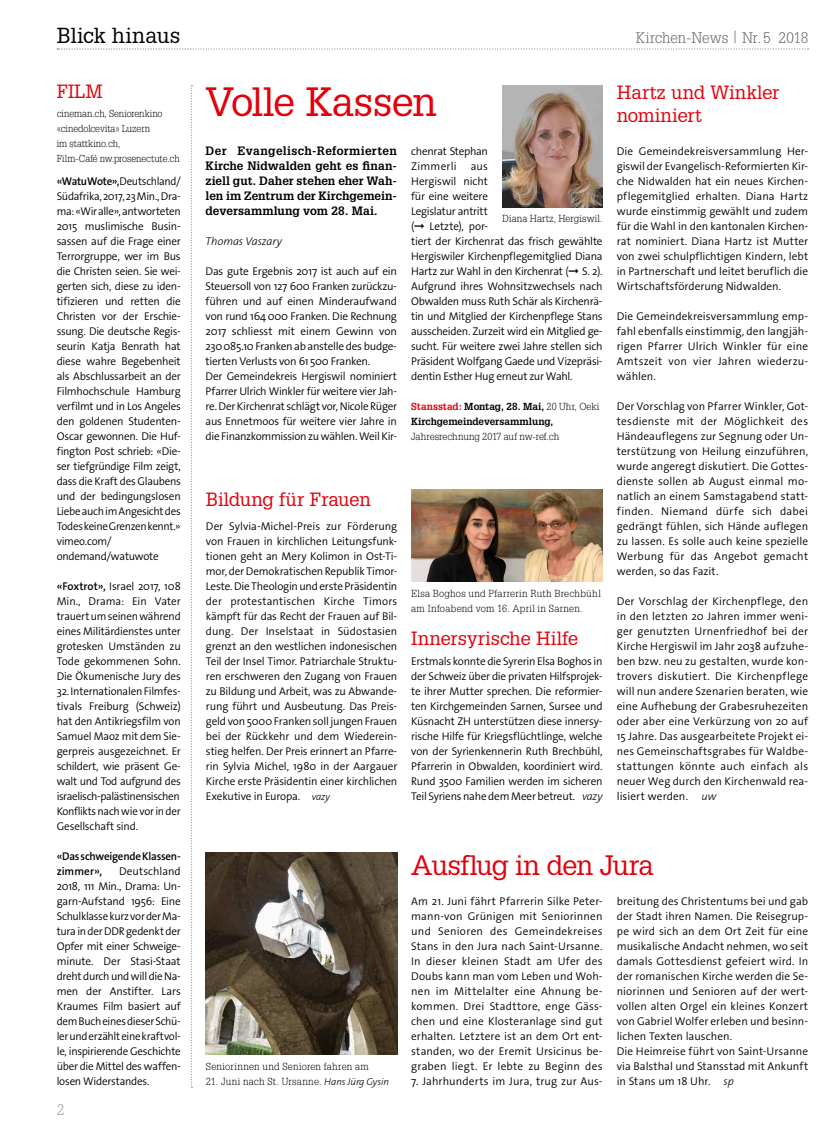
<style>
.page{position:relative;width:833px;height:1134px;background:#fff}
.page>*{position:absolute;margin:0;border:0;box-sizing:border-box;transform-origin:0 0}
.t1{font:40px "Glypha LT Std";letter-spacing:-.03em;color:#e3000b}
.t2{font:27.5px "Glypha LT Std";letter-spacing:-.035em;color:#e3000b}
.t3{font:21.25px "Glypha LT Std";letter-spacing:.005em;color:#000}
.t4{font:18.75px/22.5px "Glypha LT Std";color:#e3000b}
.t5{font:300 15px "Glypha LT Std";letter-spacing:-.005em;color:#626261}
.t6{font:300 15px "Glypha LT Std";color:#9c9c9d}
.t7{font:700 11.88px/15px "Glypha LT Std";color:#000;text-align:justify}
.t8{font:300 11.25px/15px "The Sans Os F";letter-spacing:-.015em;color:#000;text-align:justify}
.t9{font:300 11.25px/15px "The Sans Os F";letter-spacing:.005em;color:#000}
.t10{font:600 11.25px/15px "The Sans Os F";letter-spacing:-.015em;color:#000}
.t11{font:italic 300 11.25px "The Sans Os F";letter-spacing:-.01em;color:#000}
.t12{font:300 10px/15px "Glypha LT Std";letter-spacing:.02em;color:#000}
.t13{font:700 10px/15px "Glypha LT Std";color:#000}
.t14{font:300 10px "Glypha LT Std";color:#000}
.t15{font:300 9.88px/15px "Glypha LT Std";letter-spacing:-.005em;color:#000}
.s1{font-weight:600}
.s2{color:#e3000b}
.s3{font-weight:300}
.s4{font-style:italic;font-size:10px}
.s5{font-style:italic}
.s6{font-family:"The Sans Os F";font-style:italic}
</style>
<div class="page">
<svg style="left:191px;top:85px;width:1px;height:1003px"></svg>
<svg style="left:57px;top:48px;width:751px;height:2px"></svg>
<img style="left:206px;top:852px;width:191px;height:203px">
<img style="left:502px;top:86px;width:100px;height:121px">
<img style="left:411px;top:489px;width:191px;height:93px">
<h3 class="t3" style="left:57px;top:22px;width:125px">Blick hinaus</h3>
<h3 class="t5" style="left:636px;top:29px;width:174px">Kirchen-News <sup>|</sup> Nr. 5 2018</h3>
<h3 class="t4" style="left:57px;top:80px;width:48px">FILM</h3>
<p class="t15" style="left:57px;top:106px;width:125px">cineman.ch, Seniorenkino «cinedolcevita» Luzern<br>im stattkino.ch,<br>Film-Café nw.prosenectute.ch</p>
<p class="t8" style="left:57px;top:173px;width:126px;text-align:left"><span class="s1">«Watu Wote»,</span> Deutschland/<br>Südafrika, 2017, 23 Min., Dra&shy;ma: «Wir alle», antworteten<br>2015 muslimische Busin&shy;sassen auf die Frage einer<br>Terrorgruppe, wer im Bus die Christen seien. Sie wei&shy;gerten sich, diese zu iden&shy;tifizieren und retten die<br>Christen vor der Erschie&shy;ssung. Die deutsche Regis&shy;seurin Katja Benrath hat diese wahre Begebenheit als Abschlussarbeit an der<br>Filmhochschule Hamburg verfilmt und in Los Angeles den goldenen Studenten-<br>Oscar gewonnen. Die Huf&shy;fington Post schrieb: «Die&shy;ser tiefgründige Film zeigt, dass die Kraft des Glaubens und der bedingungslosen<br>Liebe auch im Angesicht des<br>Todes keine Grenzen kennt.» vimeo.com/ ondemand/watuwote</p>
<p class="t8" style="left:57px;top:578px;width:126px"><span class="s1">«Foxtrot»,</span> Israel 2017, 108<br>Min., Drama: Ein Vater trauert um seinen während eines Militärdienstes unter grotesken Umständen zu Tode gekommenen Sohn.<br>Die Ökumenische Jury des</p>
<p class="t8" style="left:57px;top:683px;width:126px">32. Internationalen Filmfes&shy;tivals Freiburg (Schweiz) hat den Antikriegsfilm von Samuel Maoz mit dem Sie&shy;gerpreis ausgezeichnet. Er schildert, wie präsent Ge&shy;walt und Tod aufgrund des israelisch-palästinensischen Konflikts nach wie vor in der Gesellschaft sind.</p>
<p class="t10" style="left:57px;top:848px;width:126px">«Das schweigende Klassen&shy;zimmer»,</p>
<p class="t8" style="left:57px;top:863px;width:126px;text-indent:62px">Deutschland 2018, 111 Min., Drama: Un&shy;garn-Aufstand 1956: Eine Schulklasse kurz vor der Ma&shy;tura in der DDR gedenkt der Opfer mit einer Schweige&shy;minute. Der Stasi-Staat dreht durch und will die Na&shy;men der Anstifter. Lars Kraumes Film basiert auf dem Buch eines dieser Schü&shy;ler und erzählt eine kraftvol&shy;le, inspirierende Geschichte über die Mittel des waffen&shy;losen Widerstandes.</p>
<h3 class="t6" style="left:57px;top:1101px;width:9px">2</h3>
<h1 class="t1" style="left:206px;top:77px;width:233px">Volle Kassen</h1>
<p class="t7" style="left:206px;top:143px;width:193px">Der Evangelisch-Reformierten Kirche Nidwalden geht es finan&shy;ziell gut. Daher stehen eher Wah&shy;len im Zentrum der Kirchgemein&shy;deversammlung vom 28. Mai.</p>
<p class="t11" style="left:206px;top:234px;width:78px">Thomas Vaszary</p>
<p class="t8" style="left:206px;top:263px;width:193px;text-align:left">Das gute Ergebnis 2017 ist auch auf ein Steuersoll von 127 600 Franken zurückzu&shy;führen und auf einen Minderaufwand von rund 164 000 Franken. Die Rechnung 2017 schliesst mit einem Gewinn von 230085.10 Franken ab anstelle des budge&shy;tierten Verlusts von 61 500 Franken.<br>Der Gemeindekreis Hergiswil nominiert Pfarrer Ulrich Winkler für weitere vier Jah&shy;re. Der Kirchenrat schlägt vor, Nicole Rüger aus Ennetmoos für weitere vier Jahre in die Finanzkommission zu wählen. Weil Kir-</p>
<p class="t8" style="left:411px;top:143px;width:193px;text-align:left">chenrat Stephan<br>Zimmerli aus<br>Hergiswil nicht<br>für eine weitere<br>Legislatur antritt<br>(➞ Letzte), por-<br>tiert der Kirchenrat das frisch gewählte<br>Hergiswiler Kirchenpflegemitglied Diana<br>Hartz zur Wahl in den Kirchenrat (➞ S. 2).<br>Aufgrund ihres Wohnsitzwechsels nach<br>Obwalden muss Ruth Schär als Kirchenrä&shy;tin und Mitglied der Kirchenpflege Stans ausscheiden. Zurzeit wird ein Mitglied ge&shy;sucht. Für weitere zwei Jahre stellen sich<br>Präsident Wolfgang Gaede und Vizepräsi&shy;dentin Esther Hug erneut zur Wahl.</p>
<p class="t13" style="left:411px;top:398px;width:190px"><span class="s2">Stansstad:</span> Montag, 28. Mai, <span class="s3">20 Uhr, Oeki<br></span>Kirchgemeindeversammlung,</p>
<p class="t14" style="left:411px;top:430px;width:150px">Jahresrechnung 2017 auf nw-ref.ch</p>
<p class="t12" style="left:502px;top:211px;width:102px">Diana Hartz, Hergiswil.</p>
<h3 class="t4" style="left:206px;top:487px;width:166px">Bildung für Frauen</h3>
<p class="t8" style="left:206px;top:518px;width:193px">Der Sylvia-Michel-Preis zur Förderung von Frauen in kirchlichen Leitungsfunk&shy;tionen geht an Mery Kolimon in Ost-Ti&shy;mor, der Demokratischen Republik Timor-Leste. Die Theologin und erste Präsidentin der protestantischen Kirche Timors kämpft für das Recht der Frauen auf Bil&shy;dung. Der Inselstaat in Südostasien grenzt an den westlichen indonesischen Teil der Insel Timor. Patriarchale Struktu&shy;ren erschweren den Zugang von Frauen zu Bildung und Arbeit, was zu Abwande&shy;rung führt und Ausbeutung. Das Preis&shy;geld von 5000 Franken soll jungen Frauen bei der Rückkehr und dem Wiederein&shy;stieg helfen. Der Preis erinnert an Pfarre&shy;rin Sylvia Michel, 1980 in der Aargauer Kirche erste Präsidentin einer kirchlichen Exekutive in Europa. <span class="s4">vazy</span></p>
<p class="t12" style="left:411px;top:586px;width:191px">Elsa Boghos und Pfarrerin Ruth Brechbühl am Infoabend vom 16. April in Sarnen.</p>
<h3 class="t4" style="left:411px;top:626px;width:169px">Innersyrische Hilfe</h3>
<p class="t8" style="left:411px;top:653px;width:193px">Erstmals konnte die Syrerin Elsa Boghos in der Schweiz über die privaten Hilfsprojek&shy;te ihrer Mutter sprechen. Die reformier&shy;ten Kirchgemeinden Sarnen, Sursee und Küsnacht ZH unterstützen diese innersy&shy;rische Hilfe für Kriegsflüchtlinge, welche von der Syrienkennerin Ruth Brechbühl, Pfarrerin in Obwalden, koordiniert wird.<br>Rund 3500 Familien werden im sicheren Teil Syriens nahe dem Meer betreut. <span class="s5">vazy</span></p>
<h3 class="t4" style="left:617px;top:81px;width:164px">Hartz und Winkler nominiert</h3>
<p class="t8" style="left:617px;top:143px;width:193px">Die Gemeindekreisversammlung Her&shy;giswil der Evangelisch-Reformierten Kir&shy;che Nidwalden hat ein neues Kirchen&shy;pflegemitglied erhalten. Diana Hartz wurde einstimmig gewählt und zudem für die Wahl in den kantonalen Kirchen&shy;rat nominiert. Diana Hartz ist Mutter von zwei schulpflichtigen Kindern, lebt in Partnerschaft und leitet beruflich die Wirtschaftsförderung Nidwalden.</p>
<p class="t8" style="left:617px;top:308px;width:193px">Die Gemeindekreisversammlung emp&shy;fahl ebenfalls einstimmig, den langjäh&shy;rigen Pfarrer Ulrich Winkler für eine Amtszeit von vier Jahren wiederzu&shy;wählen.</p>
<p class="t8" style="left:617px;top:398px;width:193px">Der Vorschlag von Pfarrer Winkler, Got&shy;tesdienste mit der Möglichkeit des Händeauflegens zur Segnung oder Un&shy;terstützung von Heilung einzuführen, wurde angeregt diskutiert. Die Gottes&shy;dienste sollen ab August einmal mo&shy;natlich an einem Samstagabend statt&shy;finden. Niemand dürfe sich dabei gedrängt fühlen, sich Hände auflegen zu lassen. Es solle auch keine spezielle Werbung für das Angebot gemacht werden, so das Fazit.</p>
<p class="t8" style="left:617px;top:593px;width:193px">Der Vorschlag der Kirchenpflege, den in den letzten 20 Jahren immer weni&shy;ger genutzten Urnenfriedhof bei der Kirche Hergiswil im Jahr 2038 aufzuhe&shy;ben bzw. neu zu gestalten, wurde kon&shy;trovers diskutiert. Die Kirchenpflege will nun andere Szenarien beraten, wie eine Aufhebung der Grabesruhezeiten oder aber eine Verkürzung von 20 auf 15 Jahre. Das ausgearbeitete Projekt ei&shy;nes Gemeinschaftsgrabes für Waldbe&shy;stattungen könnte auch einfach als neuer Weg durch den Kirchenwald rea&shy;lisiert werden. <span class="s5">uw</span></p>
<p class="t12" style="left:206px;top:1059px;width:164px">Seniorinnen und Senioren fahren am</p>
<p class="t12" style="left:206px;top:1074px;width:185px">21. Juni nach St. Ursanne. <span class="s6">Hans Jürg Gysin</span></p>
<h2 class="t2" style="left:411px;top:848px;width:244px">Ausflug in den Jura</h2>
<p class="t8" style="left:411px;top:893px;width:193px">Am 21. Juni fährt Pfarrerin Silke Peter&shy;mann-von Grünigen mit Seniorinnen und Senioren des Gemeindekreises Stans in den Jura nach Saint-Ursanne.<br>In dieser kleinen Stadt am Ufer des Doubs kann man vom Leben und Woh&shy;nen im Mittelalter eine Ahnung be&shy;kommen. Drei Stadttore, enge Gäss&shy;chen und eine Klosteranlage sind gut erhalten. Letztere ist an dem Ort ent&shy;standen, wo der Eremit Ursicinus be&shy;graben liegt. Er lebte zu Beginn des</p>
<p class="t9" style="left:411px;top:1073px;width:193px">7. Jahrhunderts im Jura, trug zur Aus-</p>
<p class="t9" style="left:617px;top:893px;width:193px">breitung des Christentums bei und gab der Stadt ihren Namen. Die Reisegrup&shy;pe wird sich an dem Ort Zeit für eine musikalische Andacht nehmen, wo seit damals Gottesdienst gefeiert wird. In der romanischen Kirche werden die Se&shy;niorinnen und Senioren auf der wert&shy;vollen alten Orgel ein kleines Konzert von Gabriel Wolfer erleben und besinn&shy;lichen Texten lauschen.<br>Die Heimreise führt von Saint-Ursanne via Balsthal und Stansstad mit Ankunft in Stans um 18 Uhr. <span class="s5">sp</span></p>
</div>
